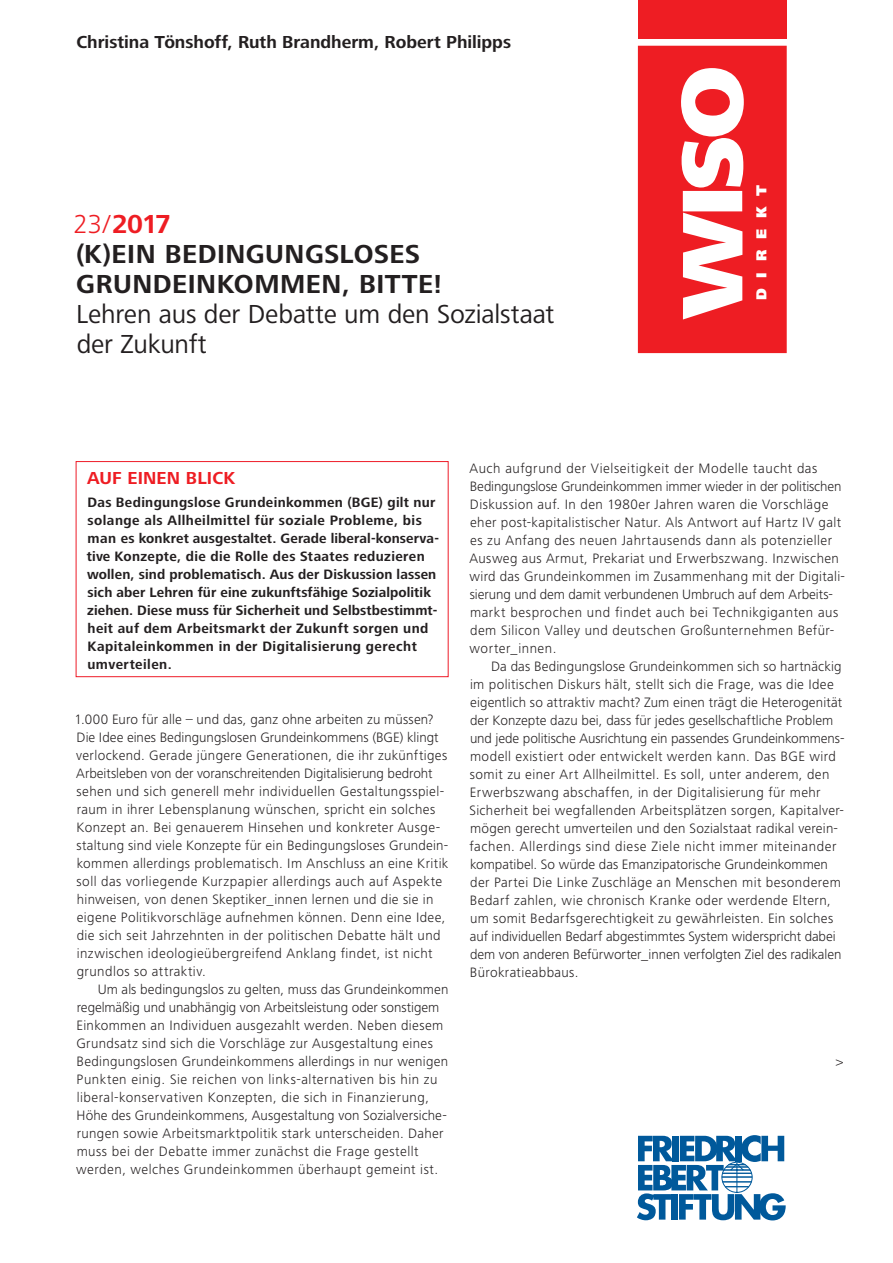
<style>
.page{position:relative;width:893px;height:1263px;background:#fff}
.page>*{position:absolute;margin:0;border:0;box-sizing:border-box;transform-origin:0 0}
.t1{font:700 27px/30px "Frutiger Next LT";letter-spacing:.02em;color:#231f20}
.t2{font:27px/30px "Frutiger Next LT";letter-spacing:-.005em;color:#231f20}
.t3{font:700 18px "Frutiger Next LT";color:#231f20}
.t4{font:700 18px "Frutiger Next LT";letter-spacing:.01em;color:#ee1d23}
.t5{font:900 15px "Frutiger Next LT";letter-spacing:.72em;color:#fff}
.t6{font:300 14.1px/18px "Frutiger Next LT";letter-spacing:.025em;color:#231f20}
.t7{font:700 14.1px/18px "Frutiger Next LT";letter-spacing:.02em;color:#231f20}
.s1{font-weight:300;color:#ee1d23}
.s2{color:#ee1d23}
</style>
<div class="page">
<div style="left:76px;top:461px;width:373px;height:216px;border:1px solid #ee1c28"></div>
<svg style="left:637px;top:1135px;width:149px;height:85px"></svg>
<div style="left:638px;top:0;width:149px;height:39px;background:#ee1d23"></div>
<svg style="left:638px;top:46px;width:149px;height:307px;fill:#ee1d23"></svg>
<p class="t3" style="left:77px;top:32px;width:436px">Christina Tönshoff, Ruth Brandherm, Robert Philipps</p>
<h1 class="t1" style="left:74px;top:209px;width:370px"><span class="s1">23/</span> <span class="s2">2017<br></span>(K)EIN BEDINGUNGSLOSES<br>GRUNDEINKOMMEN, BITTE!</h1>
<h1 class="t2" style="left:76px;top:299px;width:480px">Lehren aus der Debatte um den Sozialstaat der Zukunft</h1>
<p class="t5" style="left:753px;top:300px;width:117px;rotate:-90deg">DIREKT</p>
<p class="t4" style="left:87px;top:468px;width:150px">AUF EINEN BLICK</p>
<p class="t7" style="left:87px;top:493px;width:353px">Das Bedingungslose Grundeinkommen (BGE) gilt nur solange als Allheilmittel für soziale Probleme, bis man es konkret ausgestaltet. Gerade liberal-konserva&shy;tive Konzepte, die die Rolle des Staates reduzieren wollen, sind problematisch. Aus der Diskussion lassen sich aber Lehren für eine zukunftsfähige Sozialpolitik ziehen. Diese muss für Sicherheit und Selbstbestimmt&shy;heit auf dem Arbeitsmarkt der Zukunft sorgen und Kapitaleinkommen in der Digitalisierung gerecht umverteilen.</p>
<p class="t6" style="left:74px;top:710px;width:375px">1.000 Euro für alle – und das, ganz ohne arbeiten zu müssen?<br>Die Idee eines Bedingungslosen Grundeinkommens (BGE) klingt verlockend. Gerade jüngere Generationen, die ihr zukünftiges Arbeitsleben von der voranschreitenden Digitalisierung bedroht sehen und sich generell mehr individuellen Gestaltungsspiel&shy;raum in ihrer Lebensplanung wünschen, spricht ein solches Konzept an. Bei genauerem Hinsehen und konkreter Ausge&shy;staltung sind viele Konzepte für ein Bedingungsloses Grundein&shy;kommen allerdings problematisch. Im Anschluss an eine Kritik soll das vorliegende Kurzpapier allerdings auch auf Aspekte hinweisen, von denen Skeptiker_innen lernen und die sie in eigene Politikvorschläge aufnehmen können. Denn eine Idee, die sich seit Jahrzehnten in der politischen Debatte hält und inzwischen ideologieübergreifend Anklang findet, ist nicht grundlos so attraktiv.</p>
<p class="t6" style="left:76px;top:980px;width:374px;text-indent:21px">Um als bedingungslos zu gelten, muss das Grundeinkommen regelmäßig und unabhängig von Arbeitsleistung oder sonstigem Einkommen an Individuen ausgezahlt werden. Neben diesem Grundsatz sind sich die Vorschläge zur Ausgestaltung eines Bedingungslosen Grundeinkommens allerdings in nur wenigen Punkten einig. Sie reichen von links-alternativen bis hin zu liberal-konservativen Konzepten, die sich in Finanzierung, Höhe des Grundeinkommens, Ausgestaltung von Sozialversiche&shy;rungen sowie Arbeitsmarktpolitik stark unterscheiden. Daher muss bei der Debatte immer zunächst die Frage gestellt werden, welches Grundeinkommen überhaupt gemeint ist.</p>
<p class="t6" style="left:470px;top:460px;width:377px">Auch aufgrund der Vielseitigkeit der Modelle taucht das Bedingungslose Grundeinkommen immer wieder in der politischen Diskussion auf. In den 1980er Jahren waren die Vorschläge eher post-kapitalistischer Natur. Als Antwort auf Hartz IV galt es zu Anfang des neuen Jahrtausends dann als potenzieller Ausweg aus Armut, Prekariat und Erwerbszwang. Inzwischen wird das Grundeinkommen im Zusammenhang mit der Digitali&shy;sierung und dem damit verbundenen Umbruch auf dem Arbeits&shy;markt besprochen und findet auch bei Technikgiganten aus dem Silicon Valley und deutschen Großunternehmen Befür&shy;worter_innen.</p>
<p class="t6" style="left:469px;top:658px;width:376px;text-indent:22px">Da das Bedingungslose Grundeinkommen sich so hartnäckig im politischen Diskurs hält, stellt sich die Frage, was die Idee eigentlich so attraktiv macht? Zum einen trägt die Heterogenität der Konzepte dazu bei, dass für jedes gesellschaftliche Problem und jede politische Ausrichtung ein passendes Grundeinkommens&shy;modell existiert oder entwickelt werden kann. Das BGE wird somit zu einer Art Allheilmittel. Es soll, unter anderem, den Erwerbszwang abschaffen, in der Digitalisierung für mehr Sicherheit bei wegfallenden Arbeitsplätzen sorgen, Kapitalver&shy;mögen gerecht umverteilen und den Sozialstaat radikal verein&shy;fachen. Allerdings sind diese Ziele nicht immer miteinander kompatibel. So würde das Emanzipatorische Grundeinkommen der Partei Die Linke Zuschläge an Menschen mit besonderem Bedarf zahlen, wie chronisch Kranke oder werdende Eltern, um somit Bedarfsgerechtigkeit zu gewährleisten. Ein solches auf individuellen Bedarf abgestimmtes System widerspricht dabei dem von anderen Befürworter_innen verfolgten Ziel des radikalen Bürokratieabbaus.</p>
<p class="t6" style="left:836px;top:1052px;width:9px">&gt;</p>
</div>
